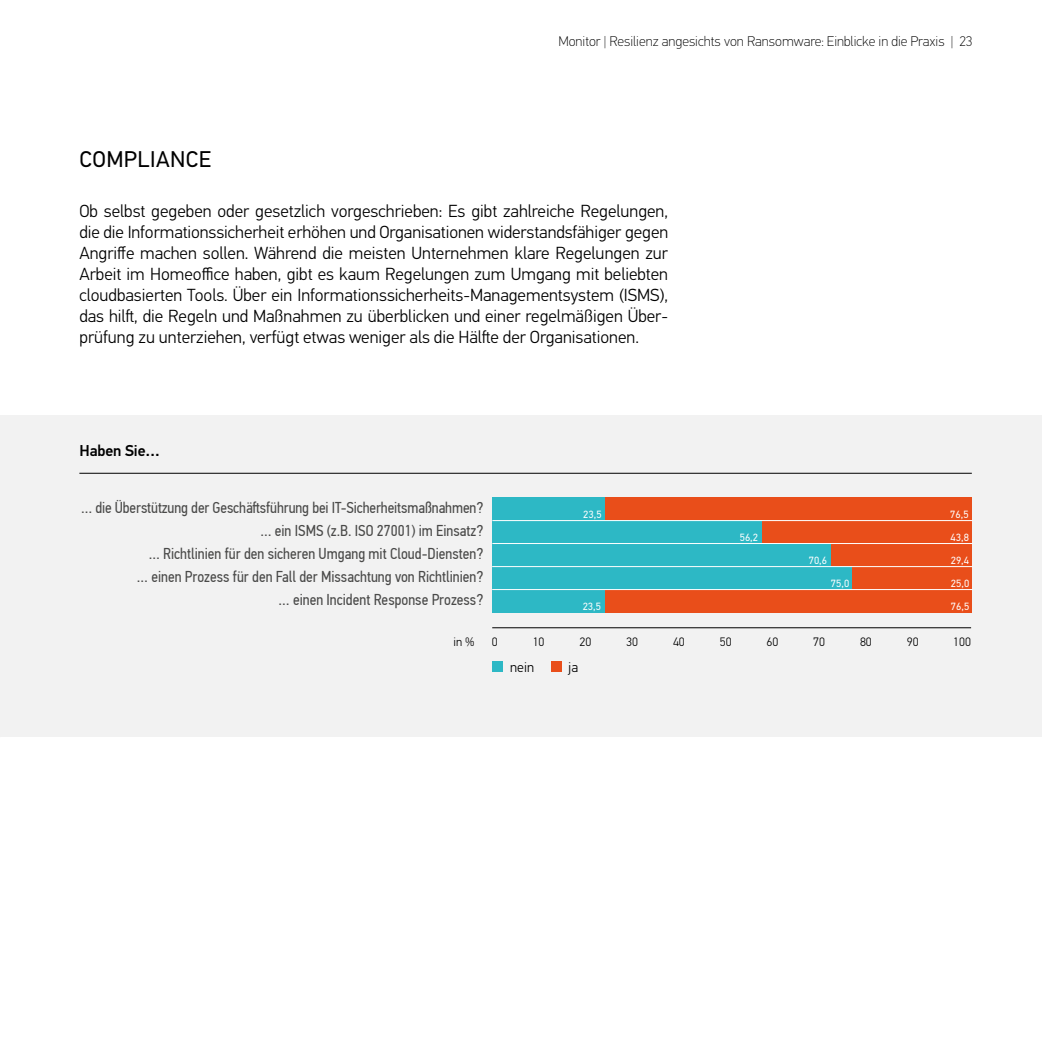
<style>
.page{position:relative;width:1042px;height:1042px;background:#fff}
.page>*{position:absolute;margin:0;border:0;box-sizing:border-box;transform-origin:0 0}
.Subheadline{font:22.75px "PF Din Text Universal";letter-spacing:.02em;color:#000}
.Copy{font:300 17.5px/21px "PF Din Text Universal";color:#000;text-align:justify}
.t1{font:15.75px/23.1px "PF Din Text Cond Pro";color:#4a4a49;text-align:right}
.t2{font:500 15.75px "PF Din Text Universal";letter-spacing:-.01em;color:#000}
.t3{font:100 14px "PF Din Text Universal";color:#000}
.t4{font:300 14px "PF Din Text Universal";color:#000}
.t5{font:300 12.25px "PF Din Text Universal";color:#000}
.t6{font:10.5px "PF Din Text Universal";color:#fff}
</style>
<div class="page">
<div style="left:0;top:415px;width:1042px;height:322px;background:#f2f2f2"></div>
<hr style="left:79px;top:473px;width:893px;height:1px;background:#000">
<div style="left:605px;top:497px;width:367px;height:23px;background:#e94e1a"></div>
<div style="left:762px;top:520px;width:210px;height:23px;background:#e94e1a"></div>
<div style="left:831px;top:543px;width:141px;height:23px;background:#e94e1a"></div>
<div style="left:852px;top:566px;width:120px;height:24px;background:#e94e1a"></div>
<div style="left:605px;top:590px;width:367px;height:23px;background:#e94e1a"></div>
<div style="left:492px;top:497px;width:113px;height:23px;background:#2db8c5"></div>
<div style="left:492px;top:520px;width:270px;height:23px;background:#2db8c5"></div>
<div style="left:492px;top:543px;width:339px;height:23px;background:#2db8c5"></div>
<div style="left:492px;top:566px;width:360px;height:24px;background:#2db8c5"></div>
<div style="left:492px;top:590px;width:113px;height:23px;background:#2db8c5"></div>
<hr style="left:492px;top:520px;width:480px;height:1px;background:#fff">
<hr style="left:492px;top:543px;width:480px;height:1px;background:#fff">
<hr style="left:492px;top:566px;width:480px;height:1px;background:#fff">
<hr style="left:492px;top:589px;width:480px;height:1px;background:#fff">
<hr style="left:492px;top:627px;width:479px;height:1px;background:#000">
<div style="left:492px;top:661px;width:11px;height:11px;background:#2db8c5"></div>
<div style="left:551px;top:661px;width:11px;height:11px;background:#e94e1a"></div>
<p class="t3" style="left:558px;top:33px;width:416px">Monitor | Resilienz angesichts von Ransomware: Einblicke in die Praxis | 23</p>
<p class="Subheadline" style="left:80px;top:145px;width:133px">COMPLIANCE</p>
<p class="Copy" style="left:79px;top:202px;width:590px">Ob selbst gegeben oder gesetzlich vorgeschrieben: Es gibt zahlreiche Regelungen, die die Informationssicherheit erhöhen und Organisationen widerstandsfähiger gegen Angriffe machen sollen. Während die meisten Unternehmen klare Regelungen zur Arbeit im Homeoffice haben, gibt es kaum Regelungen zum Umgang mit beliebten cloudbasierten Tools. Über ein Informationssicherheits-Managementsystem (ISMS), das hilft, die Regeln und Maßnahmen zu überblicken und einer regelmäßigen Über&shy;prüfung zu unterziehen, verfügt etwas weniger als die Hälfte der Organisationen.</p>
<p class="t2" style="left:80px;top:441px;width:82px">Haben Sie…</p>
<p class="t1" style="left:81px;top:496px;width:403px">… die Überstützung der Geschäſtsführung bei IT-Sicherheitsmaßnahmen? … ein ISMS (z.B. ISO 27001) im Einsatz?<br>… Richtlinien für den sicheren Umgang mit Cloud-Diensten?<br>… einen Prozess für den Fall der Missachtung von Richtlinien?<br>… einen Incident Response Prozess?</p>
<p class="t6" style="left:583px;top:508px;width:20px">23,5</p>
<p class="t6" style="left:950px;top:508px;width:20px">76,5</p>
<p class="t6" style="left:740px;top:531px;width:20px">56,2</p>
<p class="t6" style="left:950px;top:531px;width:20px">43,8</p>
<p class="t6" style="left:809px;top:554px;width:20px">70,6</p>
<p class="t6" style="left:951px;top:554px;width:20px">29,4</p>
<p class="t6" style="left:831px;top:577px;width:20px">75,0</p>
<p class="t6" style="left:951px;top:577px;width:20px">25,0</p>
<p class="t6" style="left:583px;top:600px;width:20px">23,5</p>
<p class="t6" style="left:951px;top:600px;width:20px">76,5</p>
<p class="t5" style="left:453px;top:634px;width:22px">in %</p>
<p class="t5" style="left:492px;top:634px;width:7px">0</p>
<p class="t5" style="left:533px;top:634px;width:13px">10</p>
<p class="t5" style="left:579px;top:634px;width:13px">20</p>
<p class="t5" style="left:626px;top:634px;width:13px">30</p>
<p class="t5" style="left:673px;top:634px;width:13px">40</p>
<p class="t5" style="left:720px;top:634px;width:13px">50</p>
<p class="t5" style="left:766px;top:634px;width:13px">60</p>
<p class="t5" style="left:813px;top:634px;width:13px">70</p>
<p class="t5" style="left:860px;top:634px;width:13px">80</p>
<p class="t5" style="left:907px;top:634px;width:13px">90</p>
<p class="t5" style="left:953px;top:634px;width:19px">100</p>
<p class="t4" style="left:510px;top:659px;width:25px">nein</p>
<p class="t4" style="left:568px;top:659px;width:11px">ja</p>
</div>
